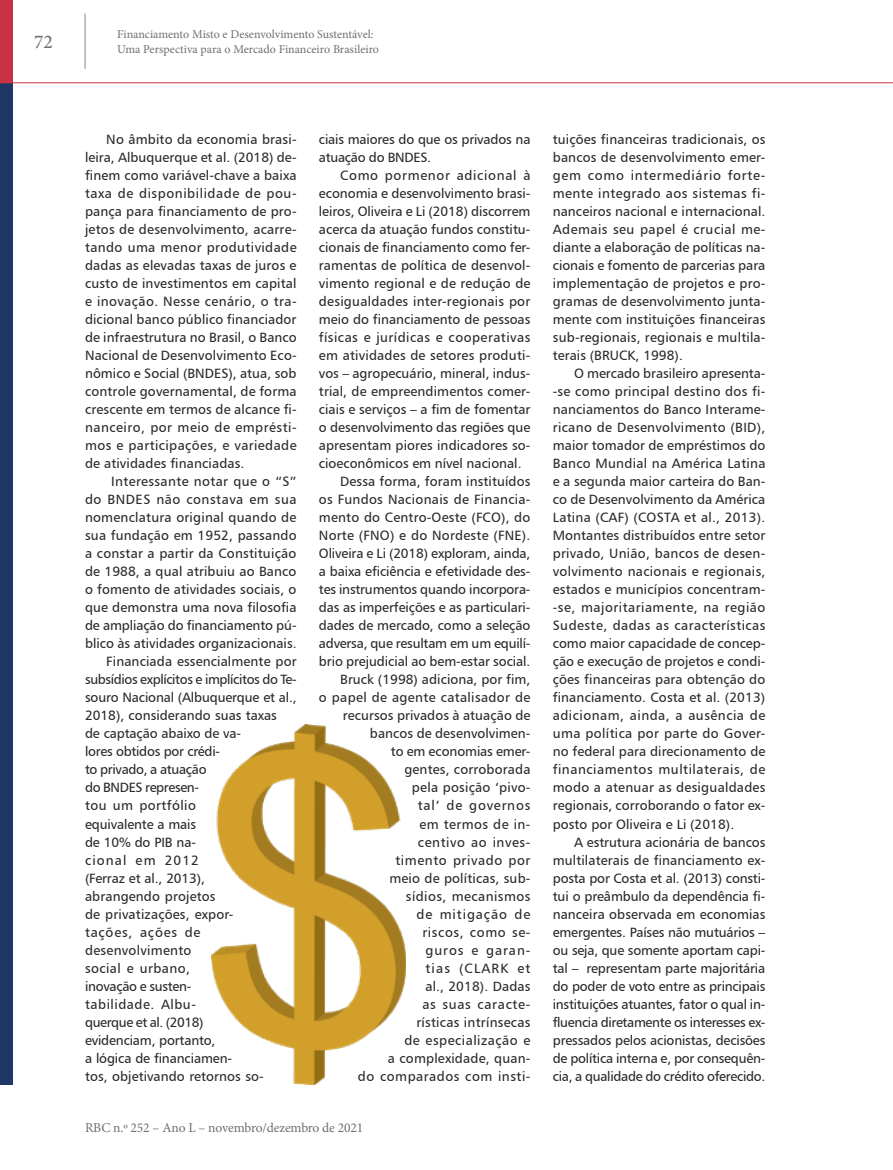
<style>
.page{position:relative;width:893px;height:1170px;background:#fff}
.page>*{position:absolute;margin:0;border:0;box-sizing:border-box;transform-origin:0 0}
.t1{font:500 19.5px "Minion Pro";color:#706f6f}
.ARTIGO_texto{font:13.5px/18px "Humanist 777 BT Roman B";letter-spacing:.005em;color:#282827;text-align:justify}
.ARTIGO_texto-2{font:13.5px/18px "Humanist 777 BT Roman B";letter-spacing:.025em;color:#282827;text-align:right}
.t2{font:13.5px "Minion Pro";letter-spacing:-.01em;color:#706f6f}
.t3{font:12px/15px "Minion Pro";letter-spacing:-.005em;color:#706f6f}
</style>
<div class="page">
<div style="left:0;top:82px;width:13px;height:1002px;background:#1e3766"></div>
<div style="left:0;top:0;width:13px;height:82px;background:#c73344"></div>
<hr style="left:85px;top:14px;width:1px;height:55px;background:#878787">
<hr style="left:0;top:82px;width:893px;height:1px;background:#c73344">
<img style="left:211px;top:724px;width:194px;height:360px">
<h1 class="t1" style="left:34px;top:29px;width:20px">72</h1>
<p class="t3" style="left:117px;top:27px;width:263px">Financiamento Misto e Desenvolvimento Sustentável:<br>Uma Perspectiva para o Mercado Financeiro Brasileiro</p>
<p class="ARTIGO_texto" style="left:85px;top:130px;width:213px;text-indent:21px">No âmbito da economia brasi&shy;leira, Albuquerque et al. (2018) de&shy;finem como variável-chave a baixa taxa de disponibilidade de pou&shy;pança para financiamento de pro&shy;jetos de desenvolvimento, acarre&shy;tando uma menor produtividade dadas as elevadas taxas de juros e custo de investimentos em capital e inovação. Nesse cenário, o tra&shy;dicional banco público financiador de infraestrutura no Brasil, o Banco Nacional de Desenvolvimento Eco&shy;nômico e Social (BNDES), atua, sob controle governamental, de forma crescente em termos de alcance fi&shy;nanceiro, por meio de emprésti&shy;mos e participações, e variedade de atividades financiadas.</p>
<p class="ARTIGO_texto" style="left:85px;top:472px;width:213px;text-indent:26px">Interessante notar que o “S” do BNDES não constava em sua nomenclatura original quando de sua fundação em 1952, passando a constar a partir da Constituição de 1988, a qual atribuiu ao Banco o fomento de atividades sociais, o que demonstra uma nova filosofia de ampliação do financiamento pú&shy;blico às atividades organizacionais.</p>
<p class="ARTIGO_texto" style="left:85px;top:652px;width:213px;text-align:left;text-indent:21px">Financiada essencialmente por subsídios explícitos e implícitos do Te&shy;souro Nacional (Albuquerque et al.,<br>2018), considerando suas taxas<br>de captação abaixo de va-<br>lores obtidos por crédi-<br>to privado, a atuação<br>do BNDES represen-<br>tou um portfólio<br>equivalente a mais<br>de 10% do PIB na-<br>cional em 2012<br>(Ferraz et al., 2013),<br>abrangendo projetos<br>de privatizações, expor-<br>tações, ações de desenvolvimento<br>social e urbano,<br>inovação e susten-<br>tabilidade. Albu-<br>querque et al. (2018)<br>evidenciam, portanto,<br>a lógica de financiamen-<br>tos, objetivando retornos so-</p>
<p class="ARTIGO_texto" style="left:319px;top:130px;width:213px">ciais maiores do que os privados na atuação do BNDES.</p>
<p class="ARTIGO_texto" style="left:319px;top:166px;width:213px;text-indent:21px">Como pormenor adicional à economia e desenvolvimento brasi&shy;leiros, Oliveira e Li (2018) discorrem acerca da atuação fundos constitu&shy;cionais de financiamento como fer&shy;ramentas de política de desenvol&shy;vimento regional e de redução de desigualdades inter-regionais por meio do financiamento de pessoas físicas e jurídicas e cooperativas em atividades de setores produti&shy;vos – agropecuário, mineral, indus&shy;trial, de empreendimentos comer&shy;ciais e serviços – a fim de fomentar o desenvolvimento das regiões que apresentam piores indicadores so&shy;cioeconômicos em nível nacional.</p>
<p class="ARTIGO_texto" style="left:319px;top:472px;width:213px;text-indent:21px">Dessa forma, foram instituídos os Fundos Nacionais de Financia&shy;mento do Centro-Oeste (FCO), do Norte (FNO) e do Nordeste (FNE).<br>Oliveira e Li (2018) exploram, ainda, a baixa eficiência e efetividade des&shy;tes instrumentos quando incorpora&shy;das as imperfeições e as particulari&shy;dades de mercado, como a seleção adversa, que resultam em um equilí&shy;brio prejudicial ao bem-estar social.</p>
<p class="ARTIGO_texto-2" style="left:319px;top:670px;width:213px">Bruck (1998) adiciona, por fim,<br>o papel de agente catalisador de recursos privados à atuação de bancos de desenvolvimen-<br>to em economias emer-<br>gentes, corroborada<br>pela posição ‘pivo-<br>tal’ de governos<br>em termos de in-<br>centivo ao inves-<br>timento privado por<br>meio de políticas, sub-<br>sídios, mecanismos<br>de mitigação de<br>riscos, como se-<br>guros e garan-<br>tias (CLARK et<br>al., 2018). Dadas<br>as suas caracte-<br>rísticas intrínsecas<br>de especialização e<br>a complexidade, quan-<br>do comparados com insti-</p>
<p class="t2" style="left:85px;top:1118px;width:280px">RBC n.º 252 – Ano L – novembro/dezembro de 2021</p>
<p class="ARTIGO_texto" style="left:553px;top:130px;width:214px">tuições financeiras tradicionais, os bancos de desenvolvimento emer&shy;gem como intermediário forte&shy;mente integrado aos sistemas fi&shy;nanceiros nacional e internacional.<br>Ademais seu papel é crucial me&shy;diante a elaboração de políticas na&shy;cionais e fomento de parcerias para implementação de projetos e pro&shy;gramas de desenvolvimento junta&shy;mente com instituições financeiras sub-regionais, regionais e multila&shy;terais (BRUCK, 1998).</p>
<p class="ARTIGO_texto" style="left:553px;top:364px;width:214px;text-indent:21px">O mercado brasileiro apresenta--se como principal destino dos fi&shy;nanciamentos do Banco Interame&shy;ricano de Desenvolvimento (BID), maior tomador de empréstimos do Banco Mundial na América Latina e a segunda maior carteira do Ban&shy;co de Desenvolvimento da América Latina (CAF) (COSTA et al., 2013).<br>Montantes distribuídos entre setor privado, União, bancos de desen&shy;volvimento nacionais e regionais, estados e municípios concentram--se, majoritariamente, na região Sudeste, dadas as características como maior capacidade de concep&shy;ção e execução de projetos e condi&shy;ções financeiras para obtenção do financiamento. Costa et al. (2013) adicionam, ainda, a ausência de uma política por parte do Gover&shy;no federal para direcionamento de financiamentos multilaterais, de modo a atenuar as desigualdades regionais, corroborando o fator ex&shy;posto por Oliveira e Li (2018).</p>
<p class="ARTIGO_texto" style="left:553px;top:832px;width:214px;text-indent:21px">A estrutura acionária de bancos multilaterais de financiamento ex&shy;posta por Costa et al. (2013) consti&shy;tui o preâmbulo da dependência fi&shy;nanceira observada em economias emergentes. Países não mutuários – ou seja, que somente aportam capi&shy;tal – representam parte majoritária do poder de voto entre as principais instituições atuantes, fator o qual in&shy;fluencia diretamente os interesses ex&shy;pressados pelos acionistas, decisões de política interna e, por consequên&shy;cia, a qualidade do crédito oferecido.</p>
</div>
